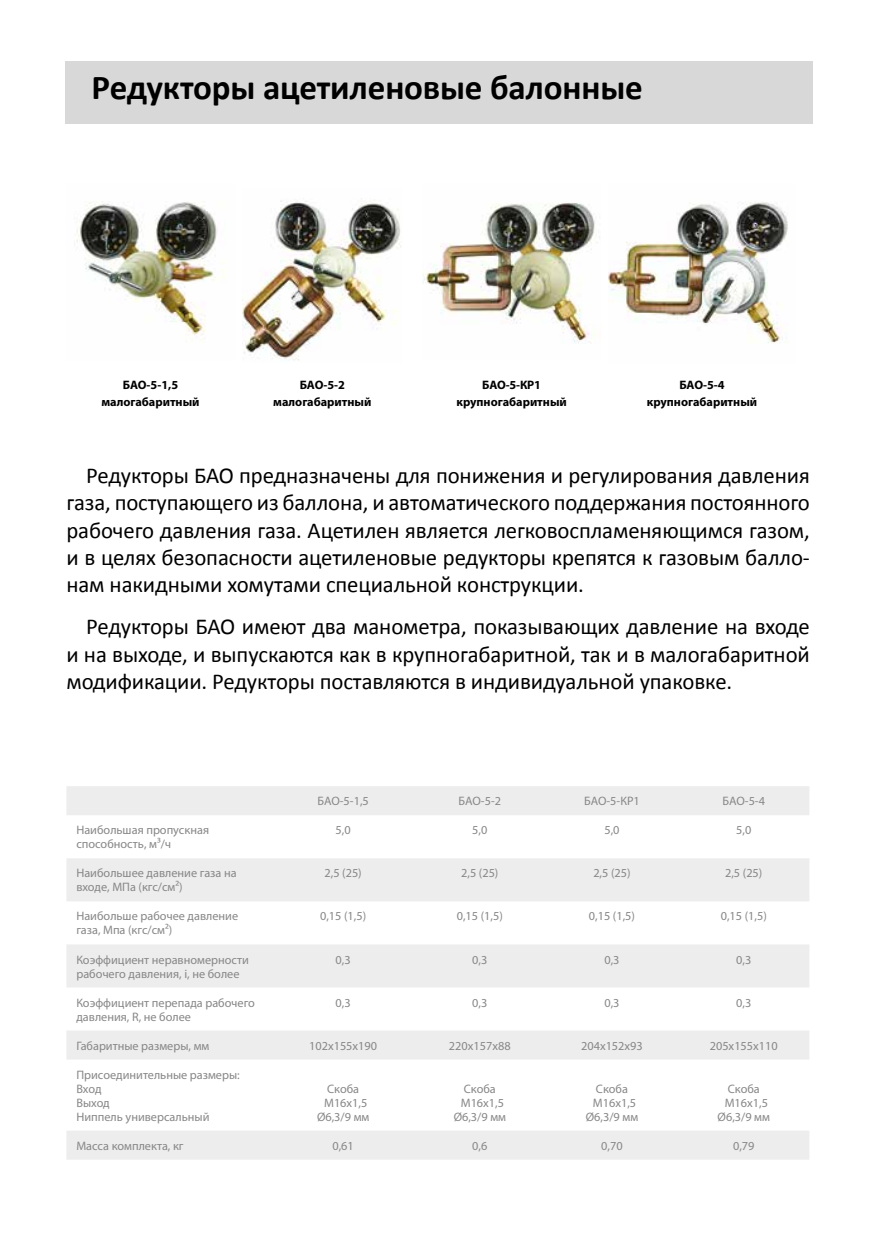
<style>
.page{position:relative;width:874px;height:1241px;background:#fff}
.page>*{position:absolute;margin:0;border:0;box-sizing:border-box;transform-origin:0 0}
.t1{font:700 35px "Calibri";letter-spacing:-.005em;color:#000}
.t2{font:22.75px/27.3px "Calibri";letter-spacing:-.005em;color:#000;text-align:justify}
.t3{font:12.25px/14px "Myriad Pro";color:#878787}
.t4{font:700 12.25px "Myriad Pro";color:#000}
</style>
<div class="page">
<div style="left:65px;top:62px;width:747px;height:62px;background:#d8d8d8"></div>
<img style="left:77px;top:201px;width:148px;height:141px">
<img style="left:242px;top:198px;width:159px;height:163px">
<img style="left:422px;top:203px;width:176px;height:141px">
<img style="left:608px;top:202px;width:180px;height:141px">
<svg style="left:66px;top:786px;width:743px;height:373px"></svg>
<h1 class="t1" style="left:92px;top:65px;width:552px">Редукторы ацетиленовые балонные</h1>
<p class="t4" style="left:123px;top:377px;width:57px">БАО-5-1,5</p>
<p class="t4" style="left:299px;top:377px;width:47px">БАО-5-2</p>
<p class="t4" style="left:482px;top:377px;width:60px">БАО-5-КР1</p>
<p class="t4" style="left:679px;top:377px;width:47px">БАО-5-4</p>
<p class="t4" style="left:101px;top:394px;width:100px">малогабаритный</p>
<p class="t4" style="left:273px;top:394px;width:100px">малогабаритный</p>
<p class="t4" style="left:456px;top:394px;width:112px">крупногабаритный</p>
<p class="t4" style="left:646px;top:394px;width:112px">крупногабаритный</p>
<p class="t2" style="left:66px;top:461px;width:744px;text-indent:20px">Редукторы БАО предназначены для понижения и регулирования давления газа, поступающего из баллона, и автоматического поддержания постоянного рабочего давления газа. Ацетилен является легковоспламеняющимся газом, и в целях безопасности ацетиленовые редукторы крепятся к газовым балло&shy;нам накидными хомутами специальной конструкции.</p>
<h2 class="t2" style="left:66px;top:613px;width:744px;text-indent:20px">Редукторы БАО имеют два манометра, показывающих давление на входе и на выходе, и выпускаются как в крупногабаритной, так и в малогабаритной модификации. Редукторы поставляются в индивидуальной упаковке.</h2>
<p class="t3" style="left:317px;top:793px;width:53px">БАО-5-1,5</p>
<p class="t3" style="left:458px;top:793px;width:44px">БАО-5-2</p>
<p class="t3" style="left:584px;top:793px;width:57px">БАО-5-КР1</p>
<p class="t3" style="left:722px;top:793px;width:44px">БАО-5-4</p>
<p class="t3" style="left:76px;top:822px;width:134px">Наибольшая пропускная способность, м³/ч</p>
<p class="t3" style="left:335px;top:822px;width:17px">5,0</p>
<p class="t3" style="left:472px;top:822px;width:17px">5,0</p>
<p class="t3" style="left:604px;top:822px;width:17px">5,0</p>
<p class="t3" style="left:735px;top:822px;width:17px">5,0</p>
<p class="t3" style="left:76px;top:866px;width:162px">Наибольшее давление газа на входе, МПа (кгс/см²)</p>
<p class="t3" style="left:324px;top:866px;width:39px">2,5 (25)</p>
<p class="t3" style="left:461px;top:866px;width:39px">2,5 (25)</p>
<p class="t3" style="left:593px;top:866px;width:39px">2,5 (25)</p>
<p class="t3" style="left:724px;top:866px;width:39px">2,5 (25)</p>
<p class="t3" style="left:76px;top:909px;width:163px">Наибольше рабочее давление газа, Мпа (кгс/см²)</p>
<p class="t3" style="left:320px;top:909px;width:48px">0,15 (1,5)</p>
<p class="t3" style="left:456px;top:909px;width:48px">0,15 (1,5)</p>
<p class="t3" style="left:588px;top:909px;width:48px">0,15 (1,5)</p>
<p class="t3" style="left:720px;top:909px;width:48px">0,15 (1,5)</p>
<p class="t3" style="left:76px;top:952px;width:174px">Коэффициент неравномерности рабочего давления, i, не более</p>
<p class="t3" style="left:335px;top:952px;width:17px">0,3</p>
<p class="t3" style="left:472px;top:952px;width:17px">0,3</p>
<p class="t3" style="left:604px;top:952px;width:17px">0,3</p>
<p class="t3" style="left:735px;top:952px;width:17px">0,3</p>
<p class="t3" style="left:76px;top:995px;width:180px">Коэффициент перепада рабочего давления, R, не более</p>
<p class="t3" style="left:335px;top:995px;width:17px">0,3</p>
<p class="t3" style="left:472px;top:995px;width:17px">0,3</p>
<p class="t3" style="left:604px;top:995px;width:17px">0,3</p>
<p class="t3" style="left:735px;top:995px;width:17px">0,3</p>
<p class="t3" style="left:76px;top:1038px;width:134px">Габаритные размеры, мм</p>
<p class="t3" style="left:309px;top:1038px;width:69px">102х155х190</p>
<p class="t3" style="left:449px;top:1038px;width:63px">220х157х88</p>
<p class="t3" style="left:581px;top:1038px;width:63px">204х152х93</p>
<p class="t3" style="left:709px;top:1038px;width:69px">205х155х110</p>
<p class="t3" style="left:76px;top:1067px;width:165px">Присоединительные размеры:<br>Вход<br>Выход<br>Ниппель универсальный</p>
<p class="t3" style="left:317px;top:1081px;width:54px;text-align:center">Скоба<br>М16х1,5<br>Ø6,3/9 мм</p>
<p class="t3" style="left:453px;top:1081px;width:54px;text-align:center">Скоба<br>М16х1,5<br>Ø6,3/9 мм</p>
<p class="t3" style="left:585px;top:1081px;width:54px;text-align:center">Скоба<br>М16х1,5<br>Ø6,3/9 мм</p>
<p class="t3" style="left:717px;top:1081px;width:54px;text-align:center">Скоба<br>М16х1,5<br>Ø6,3/9 мм</p>
<p class="t3" style="left:76px;top:1138px;width:109px">Масса комплекта, кг</p>
<p class="t3" style="left:332px;top:1138px;width:23px">0,61</p>
<p class="t3" style="left:472px;top:1138px;width:17px">0,6</p>
<p class="t3" style="left:601px;top:1138px;width:23px">0,70</p>
<p class="t3" style="left:732px;top:1138px;width:23px">0,79</p>
</div>
